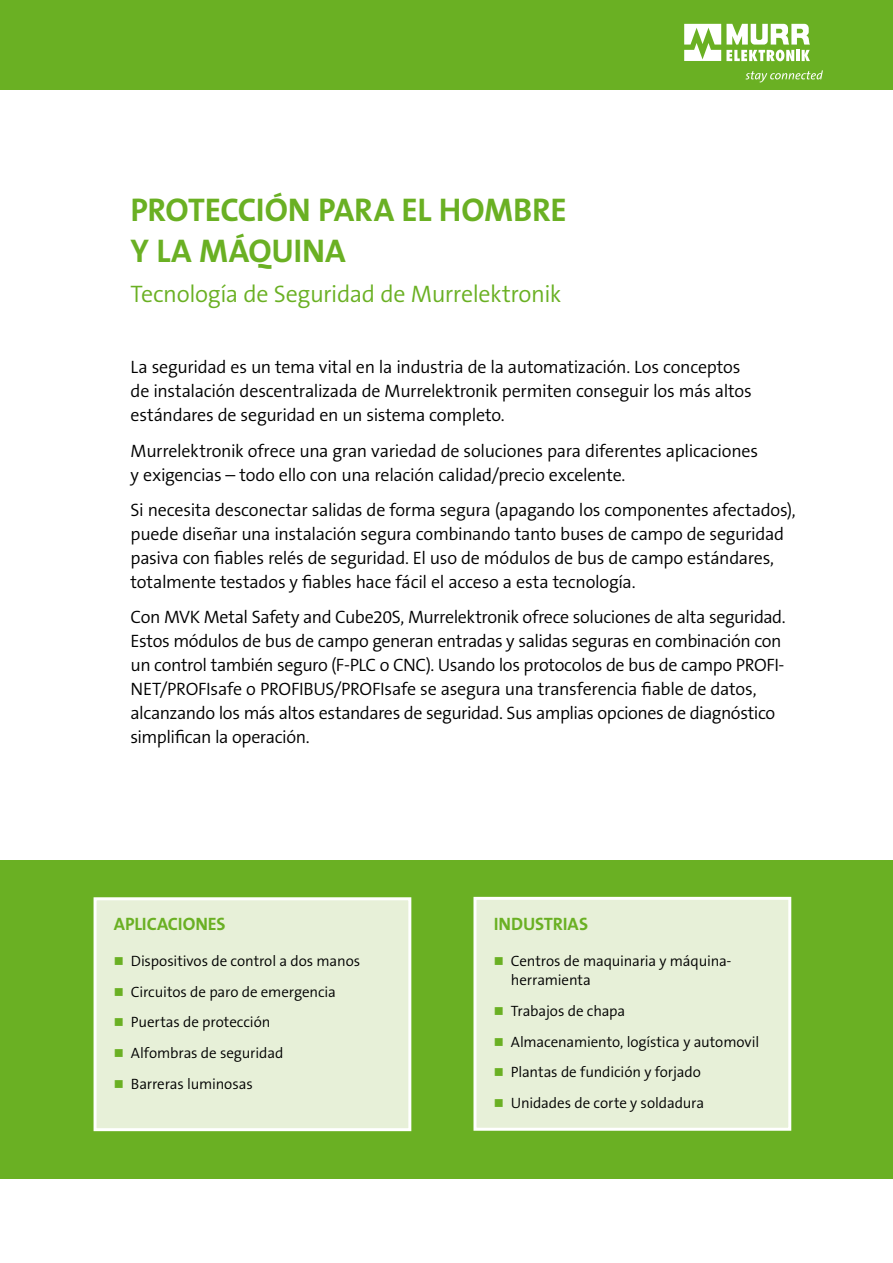
<style>
.page{position:relative;width:893px;height:1263px;background:#fff}
.page>*{position:absolute;margin:0;border:0;box-sizing:border-box;transform-origin:0 0}
.t1{font:700 33px/40.5px "The Sans B7";letter-spacing:-.01em;color:#6ab023}
.t2{font:300 24px "The Sans B4";letter-spacing:-.02em;color:#6ab023}
.t3{font:300 18px/24px "The Sans B4";letter-spacing:-.02em;color:#000}
.t4{font:700 18px "The Sans B7";letter-spacing:-.005em;color:#6ab023}
.t5{font:300 15px/30.8px "The Sans B4";letter-spacing:-.01em;color:#000}
</style>
<div class="page">
<div style="left:0;top:0;width:893px;height:90px;background:#6ab023"></div>
<svg style="left:684px;top:24px;width:126px;height:37px"></svg>
<svg style="left:746px;top:70px;width:77px;height:12px"></svg>
<div style="left:0;top:860px;width:893px;height:318px;background:#6ab023"></div>
<div style="left:93px;top:897px;width:319px;height:235px;background:#e7f0d8"></div>
<div style="left:473px;top:896px;width:319px;height:235px;background:#e7f0d8"></div>
<svg style="left:115px;top:957px;width:8px;height:8px"></svg>
<svg style="left:115px;top:988px;width:8px;height:8px"></svg>
<svg style="left:115px;top:1018px;width:8px;height:8px"></svg>
<svg style="left:115px;top:1049px;width:8px;height:8px"></svg>
<svg style="left:115px;top:1080px;width:8px;height:8px"></svg>
<svg style="left:495px;top:957px;width:8px;height:7px"></svg>
<svg style="left:495px;top:1007px;width:8px;height:8px"></svg>
<svg style="left:495px;top:1038px;width:8px;height:7px"></svg>
<svg style="left:495px;top:1068px;width:8px;height:8px"></svg>
<svg style="left:495px;top:1099px;width:8px;height:8px"></svg>
<h1 class="t1" style="left:131px;top:191px;width:437px">PROTECCIÓN PARA EL HOMBRE<br>Y LA MÁQUINA</h1>
<h2 class="t2" style="left:131px;top:281px;width:432px">Tecnología de Seguridad de Murrelektronik</h2>
<p class="t3" style="left:131px;top:356px;width:623px">La seguridad es un tema vital en la industria de la automatización. Los conceptos de instalación descentralizada de Murrelektronik permiten conseguir los más altos estándares de seguridad en un sistema completo.</p>
<p class="t3" style="left:131px;top:439px;width:629px">Murrelektronik ofrece una gran variedad de soluciones para diferentes aplicaciones y exigencias – todo ello con una relación calidad/precio excelente.</p>
<p class="t3" style="left:131px;top:498px;width:667px">Si necesita desconectar salidas de forma segura (apagando los componentes afectados), puede diseñar una instalación segura combinando tanto buses de campo de seguridad pasiva con fiables relés de seguridad. El uso de módulos de bus de campo estándares, totalmente testados y fiables hace fácil el acceso a esta tecnología.</p>
<p class="t3" style="left:131px;top:605px;width:657px">Con MVK Metal Safety and Cube20S, Murrelektronik ofrece soluciones de alta seguridad.<br>Estos módulos de bus de campo generan entradas y salidas seguras en combinación con un control también seguro (F-PLC o CNC). Usando los protocolos de bus de campo PROFI-NET/PROFIsafe o PROFIBUS/PROFIsafe se asegura una transferencia fiable de datos, alcanzando los más altos estandares de seguridad. Sus amplias opciones de diagnóstico simplifican la operación.</p>
<p class="t4" style="left:114px;top:914px;width:113px">APLICACIONES</p>
<p class="t5" style="left:131px;top:946px;width:231px">Dispositivos de control a dos manos<br>Circuitos de paro de emergencia<br>Puertas de protección<br>Alfombras de seguridad<br>Barreras luminosas</p>
<p class="t4" style="left:494px;top:914px;width:96px">INDUSTRIAS</p>
<p class="t5" style="left:511px;top:951px;width:222px;line-height:19.5px">Centros de maquinaria y máquina&shy;herramienta</p>
<p class="t5" style="left:511px;top:996px;width:250px">Trabajos de chapa<br>Almacenamiento, logística y automovil<br>Plantas de fundición y forjado<br>Unidades de corte y soldadura</p>
</div>
